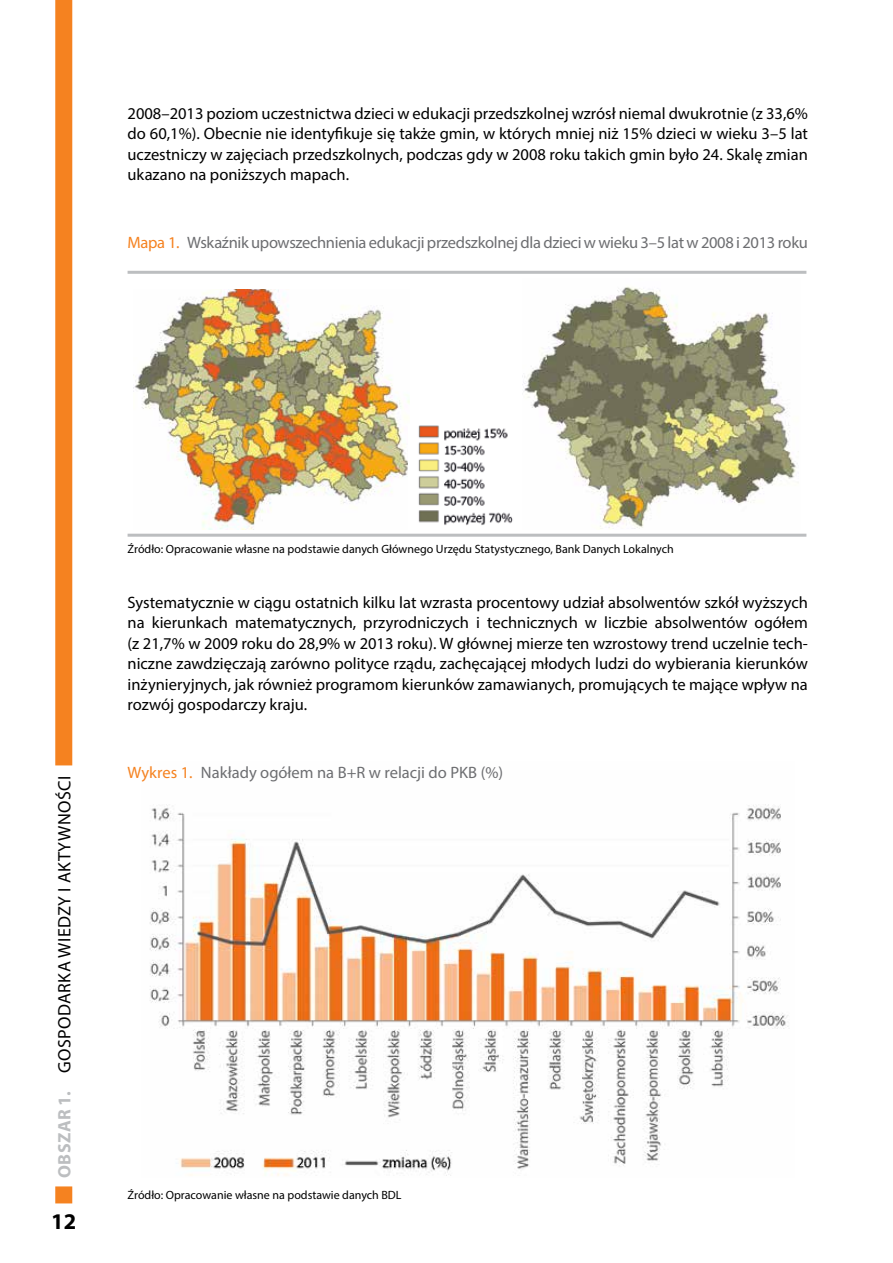
<style>
.page{position:relative;width:893px;height:1263px;background:#fff}
.page>*{position:absolute;margin:0;border:0;box-sizing:border-box;transform-origin:0 0}
.t1{font:700 22.5px "Myriad Pro";color:#000}
.t2{font:18px "Myriad Pro";letter-spacing:.02em;color:#000}
.t3{font:16.5px/20.5px "Myriad Pro";color:#000;text-align:justify}
.t4{font:16.5px "Myriad Pro";letter-spacing:-.02em;color:#6d6e71}
.t5{font:16.5px "Myriad Pro";color:#6d6e71}
.t6{font:12px "Myriad Pro";color:#000}
.s1{color:#f58220}
.s2{font-weight:700;color:#bcbec0}
</style>
<div class="page">
<div style="left:55px;top:1186px;width:17px;height:17px;background:#f58220;border:2px solid #f58220"></div>
<div style="left:55px;top:0;width:17px;height:765px;background:#f58220"></div>
<img style="left:150px;top:804px;width:639px;height:372px">
<hr style="left:128px;top:271px;width:678px;height:3px;background:#bcbec0">
<hr style="left:128px;top:534px;width:678px;height:3px;background:#bcbec0">
<img style="left:134px;top:290px;width:276px;height:239px">
<img style="left:409px;top:425px;width:104px;height:104px">
<img style="left:522px;top:286px;width:276px;height:243px">
<p class="t3" style="left:128px;top:103px;width:682px">2008–2013 poziom uczestnictwa dzieci w edukacji przedszkolnej wzrósł niemal dwukrotnie (z 33,6% do 60,1%). Obecnie nie identyfikuje się także gmin, w których mniej niż 15% dzieci w wieku 3–5 lat uczestniczy w zajęciach przedszkolnych, podczas gdy w 2008 roku takich gmin było 24. Skalę zmian ukazano na poniższych mapach.</p>
<p class="t4" style="left:128px;top:232px;width:682px"><span class="s1">Mapa 1.</span> Wskaźnik upowszechnienia edukacji przedszkolnej dla dzieci w wieku 3–5 lat w 2008 i 2013 roku</p>
<p class="t2" style="left:53px;top:1178px;width:403px;rotate:-90deg"><span class="s2">OBSZAR 1.</span> GOSPODARKA WIEDZY I AKTYWNOŚCI</p>
<h1 class="t1" style="left:51px;top:1207px;width:26px">12</h1>
<p class="t6" style="left:128px;top:542px;width:548px">Źródło: Opracowanie własne na podstawie danych Głównego Urzędu Statystycznego, Bank Danych Lokalnych</p>
<p class="t3" style="left:128px;top:592px;width:682px">Systematycznie w ciągu ostatnich kilku lat wzrasta procentowy udział absolwentów szkół wyższych na kierunkach matematycznych, przyrodniczych i technicznych w liczbie absolwentów ogółem (z 21,7% w 2009 roku do 28,9% w 2013 roku). W głównej mierze ten wzrostowy trend uczelnie tech&shy;niczne zawdzięczają zarówno polityce rządu, zachęcającej młodych ludzi do wybierania kierunków inżynieryjnych, jak również programom kierunków zamawianych, promujących te mające wpływ na rozwój gospodarczy kraju.</p>
<p class="t5" style="left:128px;top:762px;width:377px"><span class="s1">Wykres 1.</span> Nakłady ogółem na B+R w relacji do PKB (%)</p>
<p class="t6" style="left:128px;top:1188px;width:276px">Źródło: Opracowanie własne na podstawie danych BDL</p>
</div>
